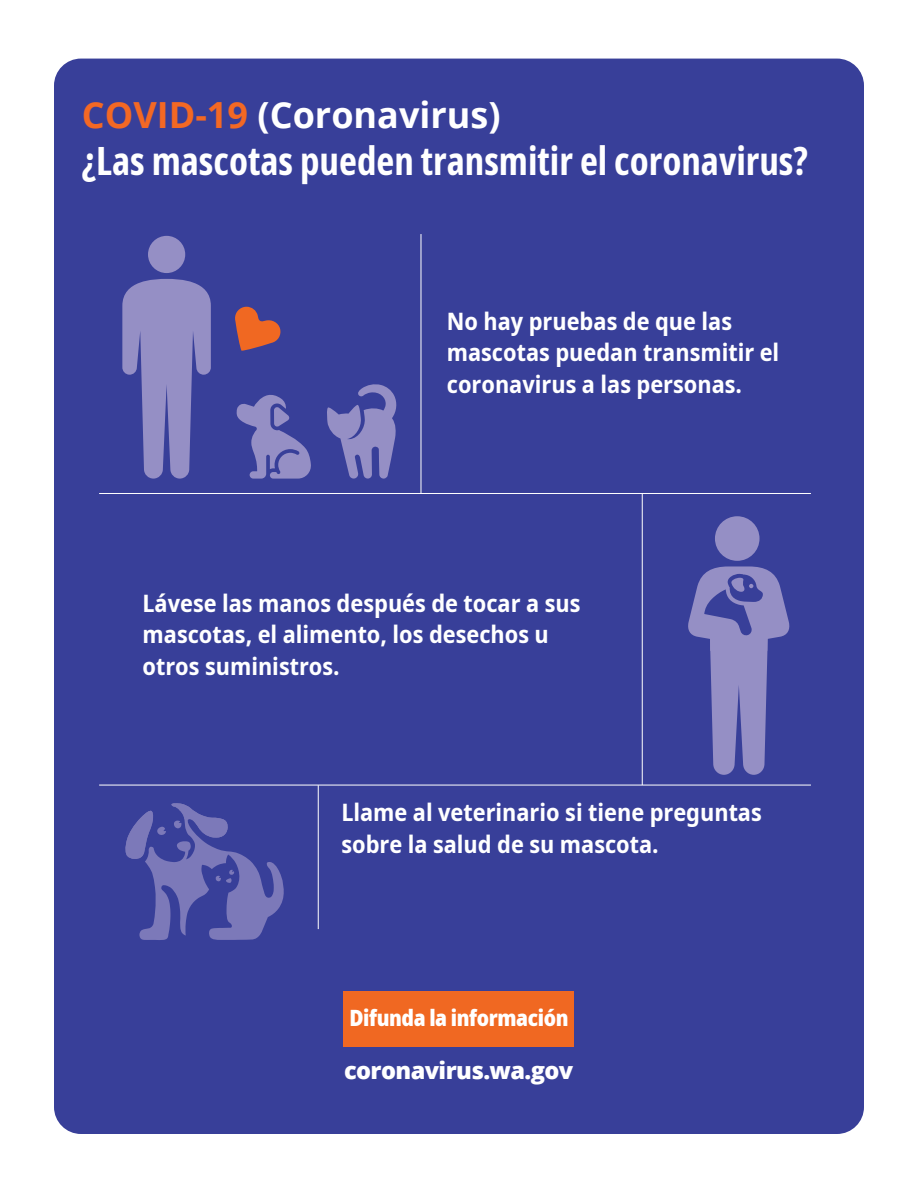
<style>
.page{position:relative;width:918px;height:1188px;background:#fff}
.page>*{position:absolute;margin:0;border:0;box-sizing:border-box;transform-origin:0 0}
.t1{font:700 extra-condensed 39px "Noto Sans";color:#fff}
.t2{font:700 36px "Open Sans";color:#fff}
.t3{font:700 semi-condensed 24px/31.5px "Noto Sans";color:#fff}
.t4{font:800 23.55px "Open Sans";letter-spacing:-.025em;color:#fff}
.t5{font:900 condensed 22.5px "Noto Sans";letter-spacing:-.02em;color:#fff}
.s1{color:#f36824}
</style>
<div class="page">
<div style="left:54px;top:59px;width:810px;height:1075px;background:#383f99;border-radius:27px"></div>
<hr style="left:318px;top:785px;width:1px;height:144px;background:#fff">
<hr style="left:421px;top:234px;width:1px;height:260px;background:#fff">
<hr style="left:642px;top:494px;width:1px;height:291px;background:#fff">
<hr style="left:99px;top:785px;width:712px;height:1px;background:#fff">
<hr style="left:99px;top:493px;width:712px;height:1px;background:#fff">
<svg style="left:125px;top:803px;width:159px;height:137px"></svg>
<svg style="left:235px;top:307px;width:46px;height:44px"></svg>
<svg style="left:236px;top:395px;width:75px;height:84px"></svg>
<div style="left:148px;top:236px;width:37px;height:37px;background:#958fc5;border-radius:50%"></div>
<svg style="left:122px;top:279px;width:89px;height:200px"></svg>
<svg style="left:327px;top:384px;width:70px;height:95px"></svg>
<div style="left:715px;top:516px;width:45px;height:45px;background:#958fc5;border-radius:50%"></div>
<svg style="left:688px;top:566px;width:102px;height:209px"></svg>
<div style="left:344px;top:991px;width:230px;height:56px;background:#f06822"></div>
<h2 class="t2" style="left:82px;top:90px;width:420px"><span class="s1">COVID-19</span> (Coronavirus)</h2>
<h1 class="t1" style="left:82px;top:133px;width:728px">¿Las mascotas pueden transmitir el coronavirus?</h1>
<p class="t3" style="left:447px;top:306px;width:334px">No hay pruebas de que las mascotas puedan transmitir el coronavirus a las personas.</p>
<p class="t3" style="left:143px;top:588px;width:439px">Lávese las manos después de tocar a sus mascotas, el alimento, los desechos u otros suministros.</p>
<p class="t3" style="left:341px;top:797px;width:422px">Llame al veterinario si tiene preguntas sobre la salud de su mascota.</p>
<p class="t5" style="left:349px;top:1001px;width:221px">Difunda la información</p>
<p class="t4" style="left:344px;top:1053px;width:231px">coronavirus.wa.gov</p>
</div>
